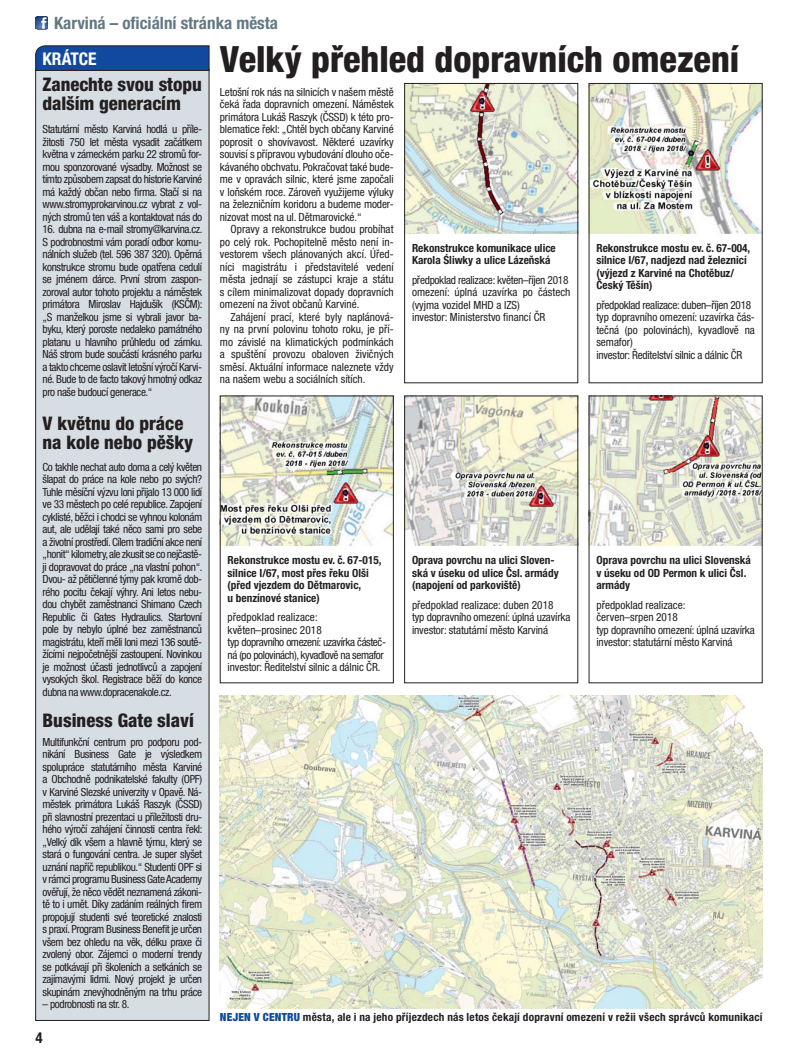
<style>
.page{position:relative;width:798px;height:1063px;background:#fff}
.page>*{position:absolute;margin:0;border:0;box-sizing:border-box;transform-origin:0 0}
.t1{font:800 condensed 36.25px "Helvetica Neue LT Pro";color:#231f20}
.t2{font:800 condensed 18.75px/18.8px "Helvetica Neue LT Pro";color:#231f20}
.t3{font:700 condensed 17.5px "Helvetica Neue LT Pro";color:#fff}
.t4{font:700 condensed 17px "Helvetica Neue LT Pro";color:#647883}
.t5{font:700 condensed 15px "Helvetica Neue LT Pro";color:#231f20}
.t6{font:condensed 11.25px/12.5px "Helvetica Neue LT Pro";letter-spacing:-.01em;color:#231f20;text-align:justify}
.t7{font:700 condensed 11.25px/12.5px "Helvetica Neue LT Pro";color:#231f20}
.t8{font:700 condensed 11.25px "Helvetica Neue LT Pro";letter-spacing:.02em;color:#231f20}
.t9{font:condensed 11.25px "Helvetica Neue LT Pro";letter-spacing:-.035em;color:#231f20}
.s1{font-weight:900;color:#11499f}
</style>
<div class="page">
<img style="left:406px;top:85px;width:170px;height:148px">
<img style="left:590px;top:85px;width:170px;height:148px">
<svg style="left:35px;top:17px;width:13px;height:12px"></svg>
<div style="left:36px;top:69px;width:173px;height:951px;background:#d6dee3"></div>
<div style="left:35px;top:69px;width:174px;height:952px;border:1px solid #231f20"></div>
<svg style="left:35px;top:45px;width:174px;height:26px;background:#164895"></svg>
<img style="left:220px;top:696px;width:542px;height:312px">
<div style="left:404px;top:83px;width:174px;height:300px;border:1px solid #231f20"></div>
<img style="left:222px;top:398px;width:169px;height:148px">
<img style="left:406px;top:398px;width:170px;height:148px">
<img style="left:590px;top:398px;width:170px;height:148px">
<div style="left:404px;top:396px;width:174px;height:287px;border:1px solid #231f20"></div>
<h3 class="t4" style="left:54px;top:17px;width:225px">Karviná – oficiální stránka města</h3>
<h3 class="t3" style="left:43px;top:53px;width:56px">KRÁTCE</h3>
<h2 class="t2" style="left:43px;top:78px;width:161px">Zanechte svou stopu dalším generacím</h2>
<p class="t6" style="left:43px;top:124px;width:161px">Statutární město Karviná hodlá u příle&shy;žitosti 750 let města vysadit začátkem května v zámeckém parku 22 stromů for&shy;mou sponzorované výsadby. Možnost se tímto způsobem zapsat do historie Karviné má každý občan nebo firma. Stačí si na www.stromyprokarvinou.cz vybrat z vol&shy;ných stromů ten váš a kontaktovat nás do</p>
<p class="t6" style="left:43px;top:224px;width:161px">16. dubna na e-mail stromy@karvina.cz.<br>S podrobnostmi vám poradí odbor komu&shy;nálních služeb (tel. 596 387 320). Opěrná konstrukce stromu bude opatřena cedulí se jménem dárce. První strom zaspon&shy;zoroval autor tohoto projektu a náměstek primátora Miroslav Hajdušík (KSČM): „S manželkou jsme si vybrali javor ba&shy;byku, který poroste nedaleko památného platanu u hlavního průhledu od zámku.<br>Náš strom bude součástí krásného parku a takto chceme oslavit letošní výročí Karvi&shy;né. Bude to de facto takový hmotný odkaz pro naše budoucí generace.“</p>
<h2 class="t2" style="left:43px;top:417px;width:152px">V květnu do práce na kole nebo pěšky</h2>
<p class="t6" style="left:43px;top:462px;width:161px">Co takhle nechat auto doma a celý květen šlapat do práce na kole nebo po svých?<br>Tuhle měsíční výzvu loni přijalo 13 000 lidí ve 33 městech po celé republice. Zapojení cyklisté, běžci i chodci se vyhnou kolonám aut, ale udělají také něco sami pro sebe a životní prostředí. Cílem tradiční akce není „honit“ kilometry, ale zkusit se co nejčastě&shy;ji dopravovat do práce „na vlastní pohon“.<br>Dvou- až pětičlenné týmy pak kromě dob&shy;rého pocitu čekají výhry. Ani letos nebu&shy;dou chybět zaměstnanci Shimano Czech Republic či Gates Hydraulics. Startovní pole by nebylo úplné bez zaměstnanců magistrátu, kteří měli loni mezi 136 soutě&shy;žícími nejpočetnější zastoupení. Novinkou je možnost účasti jednotlivců a zapojení vysokých škol. Registrace běží do konce dubna na www.dopracenakole.cz.</p>
<h2 class="t2" style="left:43px;top:713px;width:153px">Business Gate slaví</h2>
<p class="t6" style="left:43px;top:737px;width:161px">Multifunkční centrum pro podporu pod&shy;nikání Business Gate je výsledkem spolupráce statutárního města Karviné a Obchodně podnikatelské fakulty (OPF) v Karviné Slezské univerzity v Opavě. Ná&shy;městek primátora Lukáš Raszyk (ČSSD) při slavnostní prezentaci u příležitosti dru&shy;hého výročí zahájení činnosti centra řekl: „Velký dík všem a hlavně týmu, který se stará o fungování centra. Je super slyšet uznání napříč republikou.“ Studenti OPF si v rámci programu Business Gate Academy ověřují, že něco vědět neznamená zákoni&shy;tě to i umět. Díky zadáním reálných firem propojují studenti své teoretické znalosti s praxí. Program Business Benefit je určen všem bez ohledu na věk, délku praxe či zvolený obor. Zájemci o moderní trendy se potkávají při školeních a setkáních se zajímavými lidmi. Nový projekt je určen skupinám znevýhodněným na trhu práce</p>
<p class="t9" style="left:43px;top:1000px;width:88px">– podrobnosti na str. 8.</p>
<h3 class="t5" style="left:35px;top:1032px;width:9px">4</h3>
<h1 class="t1" style="left:220px;top:46px;width:520px">Velký přehled dopravních omezení</h1>
<p class="t6" style="left:220px;top:87px;width:175px">Letošní rok nás na silnicích v našem městě čeká řada dopravních omezení. Náměstek primátora Lukáš Raszyk (ČSSD) k této pro&shy;blematice řekl: „Chtěl bych občany Karviné poprosit o shovívavost. Některé uzavírky souvisí s přípravou vybudování dlouho oče&shy;kávaného obchvatu. Pokračovat také bude&shy;me v opravách silnic, které jsme započali v loňském roce. Zároveň využijeme výluky na železničním koridoru a budeme moder&shy;nizovat most na ul. Dětmarovické.“</p>
<p class="t6" style="left:220px;top:224px;width:175px;text-indent:11px">Opravy a rekonstrukce budou probíhat po celý rok. Pochopitelně město není in&shy;vestorem všech plánovaných akcí. Úřed&shy;níci magistrátu i představitelé vedení města jednají se zástupci kraje a státu s cílem minimalizovat dopady dopravních omezení na život občanů Karviné.</p>
<p class="t6" style="left:220px;top:312px;width:175px;text-indent:11px">Zahájení prací, které byly naplánová&shy;ny na první polovinu tohoto roku, je pří&shy;mo závislé na klimatických podmínkách a spuštění provozu obaloven živičných směsí. Aktuální informace naleznete vždy na našem webu a sociálních sítích.</p>
<p class="t7" style="left:412px;top:243px;width:145px">Rekonstrukce komunikace ulice<br>Karola Śliwky a ulice Lázeňská</p>
<p class="t6" style="left:412px;top:275px;width:160px;text-align:left">předpoklad realizace: květen–říjen 2018 omezení: úplná uzavírka po částech (vyjma vozidel MHD a IZS)<br>investor: Ministerstvo financí ČR</p>
<p class="t7" style="left:596px;top:243px;width:155px">Rekonstrukce mostu ev. č. 67-004, silnice I/67, nadjezd nad železnicí (výjezd z Karviné na Chotěbuz/<br>Český Těšín)</p>
<p class="t6" style="left:596px;top:300px;width:160px;text-align:left">předpoklad realizace: duben–říjen 2018 typ dopravního omezení: uzavírka čás&shy;tečná (po polovinách), kyvadlově na semafor)<br>investor: Ředitelství silnic a dálnic ČR</p>
<p class="t7" style="left:227px;top:555px;width:155px">Rekonstrukce mostu ev. č. 67-015, silnice I/67, most přes řeku Olši (před vjezdem do Dětmarovic,<br>u benzínové stanice)</p>
<p class="t6" style="left:227px;top:613px;width:160px;text-align:left">předpoklad realizace: květen–prosinec 2018<br>typ dopravního omezení: uzavírka částeč&shy;ná (po polovinách), kyvadlově na semafor investor: Ředitelství silnic a dálnic ČR.</p>
<p class="t7" style="left:412px;top:555px;width:148px">Oprava povrchu na ulici Sloven&shy;ská v úseku od ulice Čsl. armády (napojení od parkoviště)</p>
<p class="t6" style="left:412px;top:600px;width:160px;text-align:left">předpoklad realizace: duben 2018<br>typ dopravního omezení: úplná uzavírka investor: statutární město Karviná</p>
<p class="t7" style="left:596px;top:555px;width:156px">Oprava povrchu na ulici Slovenská v úseku od OD Permon k ulici Čsl. armády</p>
<p class="t6" style="left:596px;top:600px;width:160px;text-align:left">předpoklad realizace:<br>červen–srpen 2018<br>typ dopravního omezení: úplná uzavírka investor: statutární město Karviná</p>
<p class="t8" style="left:220px;top:1013px;width:544px"><span class="s1">NEJEN V CENTRU</span> města, ale i na jeho příjezdech nás letos čekají dopravní omezení v režii všech správců komunikací</p>
</div>
